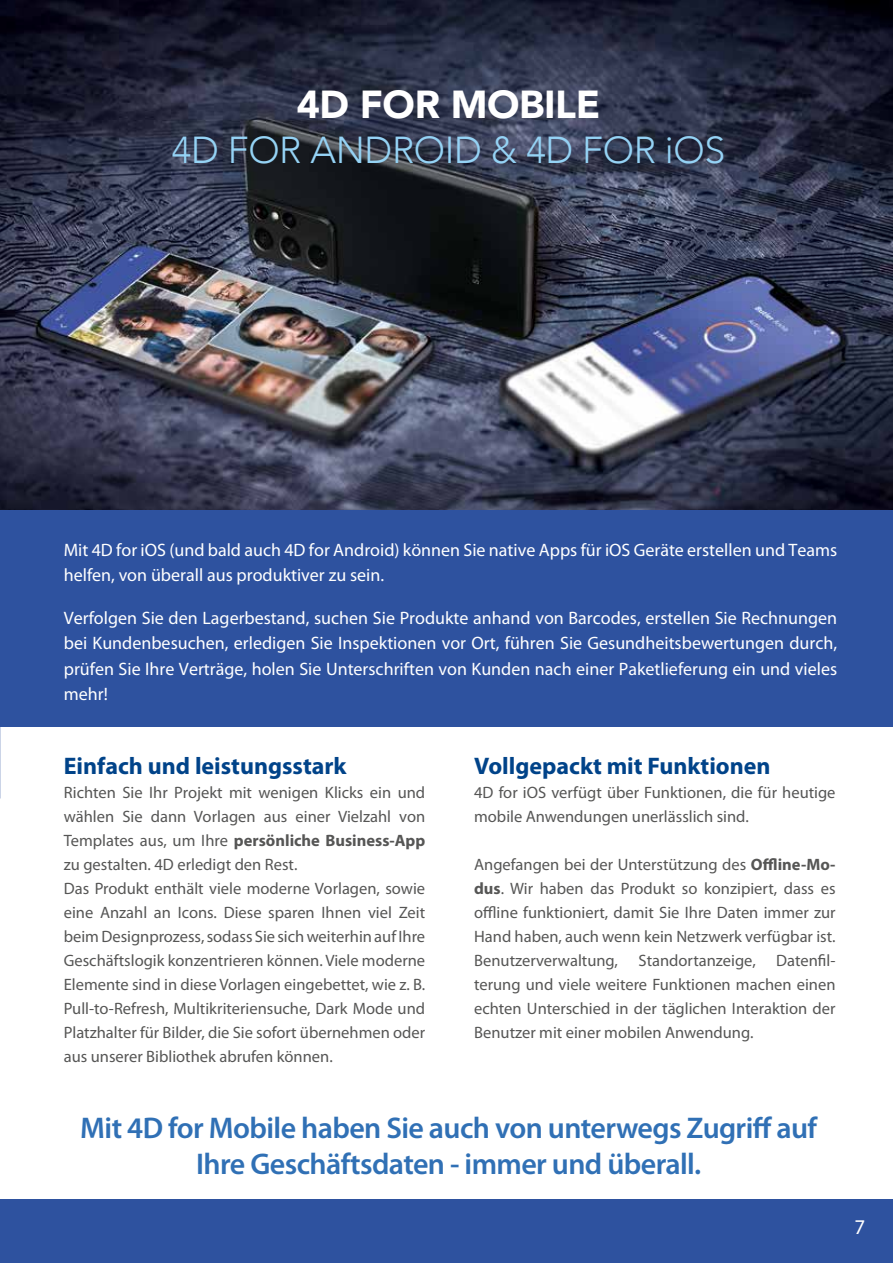
<style>
.page{position:relative;width:893px;height:1263px;background:#fff}
.page>*{position:absolute;margin:0;border:0;box-sizing:border-box;transform-origin:0 0}
.t1{font:900 39px "Avenir";letter-spacing:-.01em;color:#fff}
.t2{font:300 37.5px "Avenir";letter-spacing:-.01em;color:#95d3f5}
.t3{font:600 30px/36px "Myriad Pro";letter-spacing:-.02em;color:#3070b5;text-align:center}
.t4{font:700 24px "Myriad Pro";color:#004389}
.t5{font:21px "Myriad Pro";color:#fff}
.t6{font:18px/25.5px "Myriad Pro";color:#fff}
.t7{font:16.5px/24px "Myriad Pro";color:#565655}
.s1{font-weight:700}
</style>
<div class="page">
<div style="left:0;top:1199px;width:893px;height:64px;background:#2e529f"></div>
<img style="left:0;top:0;width:893px;height:510px">
<div style="left:0;top:510px;width:893px;height:216px;background:#2e529f"></div>
<h1 class="t1" style="left:297px;top:71px;width:305px">4D FOR MOBILE</h1>
<h2 class="t2" style="left:172px;top:127px;width:555px">4D FOR ANDROID &amp; 4D FOR iOS</h2>
<p class="t6" style="left:64px;top:536px;width:775px">Mit 4D for iOS (und bald auch 4D for Android) können Sie native Apps für iOS Geräte erstellen und Teams helfen, von überall aus produktiver zu sein.</p>
<p class="t6" style="left:64px;top:604px;width:775px;text-align:justify">Verfolgen Sie den Lagerbestand, suchen Sie Produkte anhand von Barcodes, erstellen Sie Rechnungen bei Kundenbesuchen, erledigen Sie Inspektionen vor Ort, führen Sie Gesundheitsbewertungen durch, prüfen Sie Ihre Verträge, holen Sie Unterschriften von Kunden nach einer Paketlieferung ein und vieles mehr!</p>
<h3 class="t4" style="left:64px;top:750px;width:284px">Einfach und leistungsstark</h3>
<p class="t7" style="left:64px;top:780px;width:363px">Richten Sie Ihr Projekt mit wenigen Klicks ein und wählen Sie dann Vorlagen aus einer Vielzahl von Templates aus, um Ihre <span class="s1">persönliche Business-App </span>zu gestalten. 4D erledigt den Rest.<br>Das Produkt enthält viele moderne Vorlagen, sowie eine Anzahl an Icons. Diese sparen Ihnen viel Zeit beim Designprozess, sodass Sie sich weiterhin auf Ihre Geschäftslogik konzentrieren können. Viele moderne Elemente sind in diese Vorlagen eingebettet, wie z. B.<br>Pull-to-Refresh, Multikriteriensuche, Dark Mode und Platzhalter für Bilder, die Sie sofort übernehmen oder aus unserer Bibliothek abrufen können.</p>
<h3 class="t4" style="left:474px;top:750px;width:298px">Vollgepackt mit Funktionen</h3>
<p class="t7" style="left:474px;top:780px;width:363px">4D for iOS verfügt über Funktionen, die für heutige mobile Anwendungen unerlässlich sind.</p>
<p class="t7" style="left:474px;top:852px;width:363px;text-align:justify">Angefangen bei der Unterstützung des <span class="s1">Offline-Mo&shy;dus</span>. Wir haben das Produkt so konzipiert, dass es offline funktioniert, damit Sie Ihre Daten immer zur Hand haben, auch wenn kein Netzwerk verfügbar ist.<br>Benutzerverwaltung, Standortanzeige, Datenfil&shy;terung und viele weitere Funktionen machen einen echten Unterschied in der täglichen Interaktion der Benutzer mit einer mobilen Anwendung.</p>
<h3 class="t3" style="left:80px;top:1109px;width:738px">Mit 4D for Mobile haben Sie auch von unterwegs Zugriff auf<br>Ihre Geschäftsdaten - immer und überall.</h3>
<p class="t5" style="left:855px;top:1214px;width:12px">7</p>
</div>
